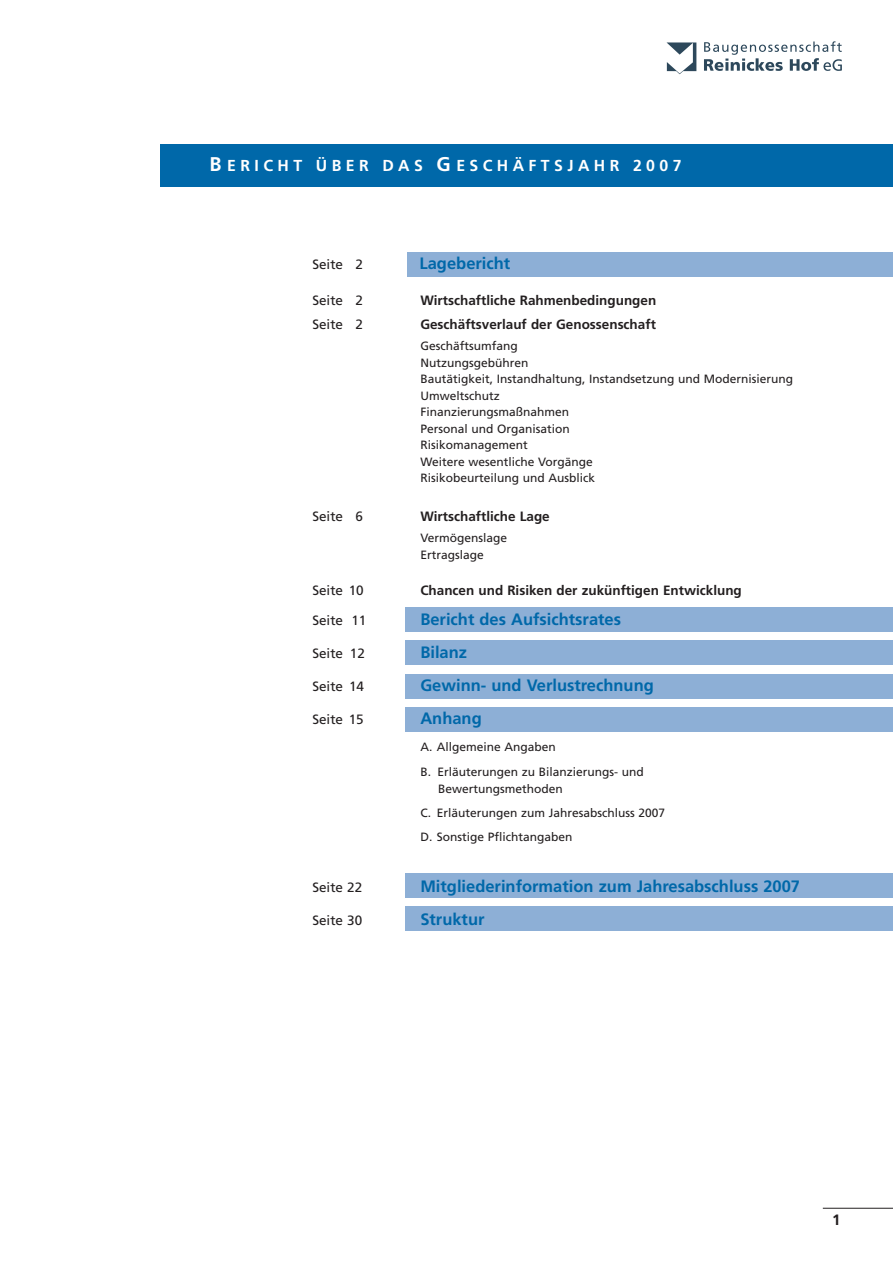
<style>
.page{position:relative;width:893px;height:1263px;background:#fff}
.page>*{position:absolute;margin:0;border:0;box-sizing:border-box;transform-origin:0 0}
.t1{font:700 16.5px "Frutiger";color:#0068a9}
.t2{font:700 15.9px "Frutiger";letter-spacing:.28em;color:#fff}
.t3{font:700 15px "Frutiger";color:#231f20}
.t4{font:700 13.5px "Frutiger";color:#231f20}
.t5{font:13.5px "Frutiger";color:#231f20}
.t6{font:12px/16.5px "Frutiger";color:#231f20}
.s1{font-size:19.8px}
</style>
<div class="page">
<hr style="left:823px;top:1208px;width:70px;height:1px;background:#231f20">
<svg style="left:704px;top:41px;width:138px;height:30px"></svg>
<svg style="left:666px;top:42px;width:30px;height:32px"></svg>
<div style="left:160px;top:145px;width:733px;height:42px;background:#0068a9"></div>
<div style="left:408px;top:252px;width:485px;height:24px;background:#8dafd6"></div>
<div style="left:405px;top:608px;width:488px;height:24px;background:#8dafd6"></div>
<div style="left:405px;top:641px;width:488px;height:24px;background:#8dafd6"></div>
<div style="left:405px;top:675px;width:488px;height:24px;background:#8dafd6"></div>
<div style="left:405px;top:874px;width:488px;height:24px;background:#8dafd6"></div>
<div style="left:405px;top:907px;width:488px;height:24px;background:#8dafd6"></div>
<div style="left:405px;top:707px;width:488px;height:24px;background:#8dafd6"></div>
<h2 class="t2" style="left:210px;top:159px;width:473px"><span class="s1">B</span>ERICHT ÜBER DAS <span class="s1">G</span>ESCHÄFTSJAHR 2007</h2>
<p class="t5" style="left:312px;top:259px;width:52px">Seite 2</p>
<h1 class="t1" style="left:420px;top:257px;width:92px">Lagebericht</h1>
<p class="t5" style="left:312px;top:295px;width:52px">Seite 2</p>
<p class="t4" style="left:420px;top:295px;width:237px">Wirtschaftliche Rahmenbedingungen</p>
<p class="t5" style="left:312px;top:319px;width:52px">Seite 2</p>
<p class="t4" style="left:420px;top:319px;width:237px">Geschäftsverlauf der Genossenschaft</p>
<p class="t6" style="left:420px;top:339px;width:374px">Geschäftsumfang<br>Nutzungsgebühren<br>Bautätigkeit, Instandhaltung, Instandsetzung und Modernisierung<br>Umweltschutz<br>Finanzierungsmaßnahmen<br>Personal und Organisation<br>Risikomanagement<br>Weitere wesentliche Vorgänge<br>Risikobeurteilung und Ausblick</p>
<p class="t5" style="left:312px;top:511px;width:52px">Seite 6</p>
<p class="t4" style="left:420px;top:511px;width:131px">Wirtschaftliche Lage</p>
<p class="t6" style="left:420px;top:531px;width:88px">Vermögenslage<br>Ertragslage</p>
<p class="t5" style="left:312px;top:584px;width:53px">Seite 10</p>
<p class="t4" style="left:420px;top:584px;width:323px">Chancen und Risiken der zukünftigen Entwicklung</p>
<p class="t5" style="left:312px;top:614px;width:56px">Seite 11</p>
<h1 class="t1" style="left:420px;top:612px;width:202px">Bericht des Aufsichtsrates</h1>
<p class="t5" style="left:312px;top:647px;width:54px">Seite 12</p>
<h1 class="t1" style="left:420px;top:645px;width:48px">Bilanz</h1>
<p class="t5" style="left:312px;top:680px;width:53px">Seite 14</p>
<h1 class="t1" style="left:420px;top:678px;width:235px">Gewinn- und Verlustrechnung</h1>
<p class="t5" style="left:312px;top:713px;width:53px">Seite 15</p>
<h1 class="t1" style="left:420px;top:711px;width:63px">Anhang</h1>
<p class="t6" style="left:420px;top:735px;width:225px;line-height:25.5px">A. Allgemeine Angaben<br>B. Erläuterungen zu Bilanzierungs- und</p>
<p class="t6" style="left:420px;top:777px;width:246px;line-height:24px;text-indent:18px">Bewertungsmethoden<br>C. Erläuterungen zum Jahresabschluss 2007<br>D. Sonstige Pflichtangaben</p>
<p class="t5" style="left:312px;top:881px;width:51px">Seite 22</p>
<h1 class="t1" style="left:420px;top:879px;width:381px">Mitgliederinformation zum Jahresabschluss 2007</h1>
<p class="t5" style="left:312px;top:914px;width:51px">Seite 30</p>
<h1 class="t1" style="left:420px;top:912px;width:66px">Struktur</h1>
<p class="t3" style="left:832px;top:1214px;width:10px">1</p>
</div>
